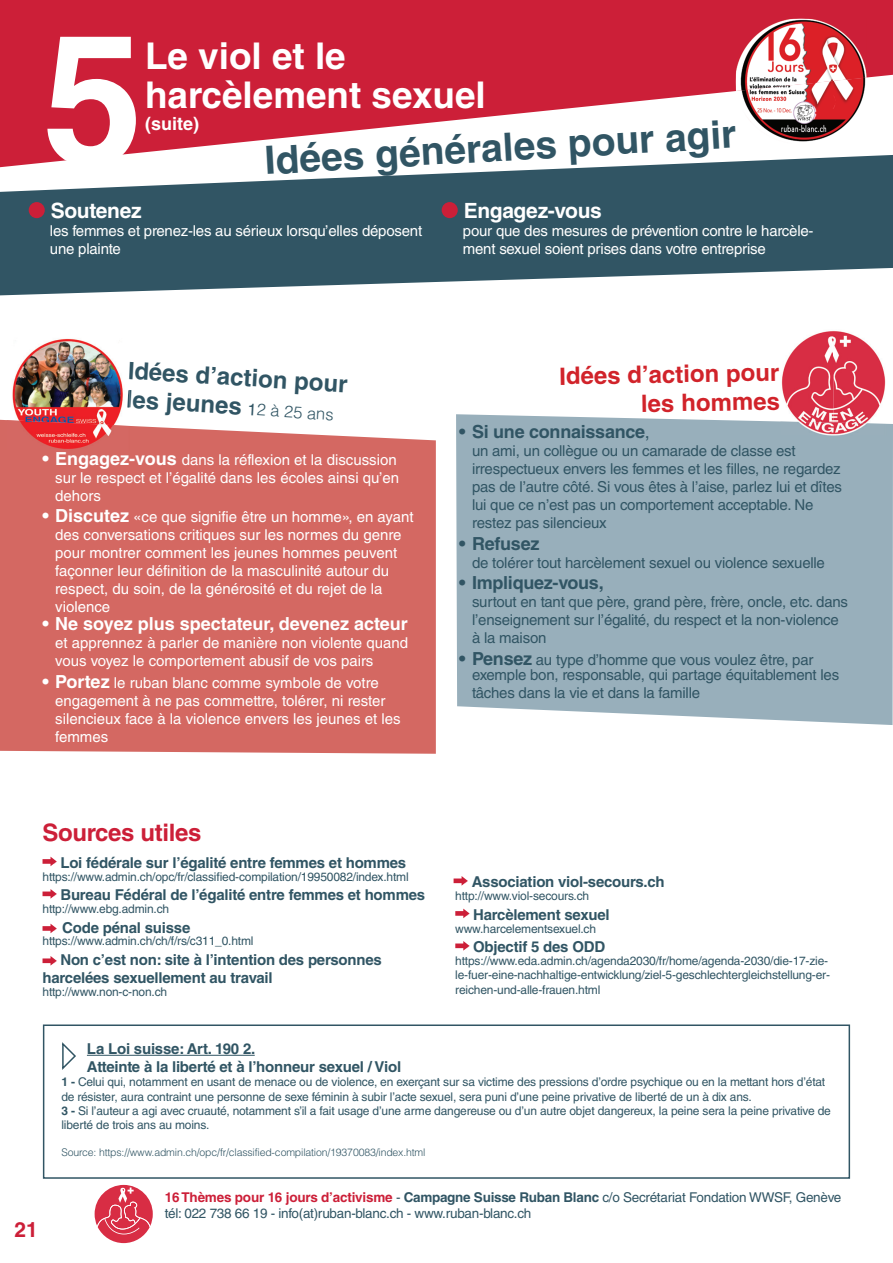
<style>
.page{position:relative;width:893px;height:1263px;background:#fff}
.page>*{position:absolute;margin:0;border:0;box-sizing:border-box;transform-origin:0 0}
.t1{font:700 180.9px "Helvetica";color:#fff}
.t2{font:700 39px "Helvetica";color:#315564}
.t3{font:700 36.9px/39px "Helvetica";color:#fff}
.t4{font:700 24px/29.2px "Helvetica LT Std";color:#315564}
.t5{font:700 24px/28.8px "Helvetica";color:#d1232a;text-align:right}
.t6{font:700 24px "Helvetica";letter-spacing:-.015em;color:#cc1f38}
.t7{font:700 21px "Helvetica LT Std";letter-spacing:-.015em;color:#fff}
.t8{font:700 21px "Helvetica";color:#cc1f38}
.t9{font:700 18px "Helvetica LT Std";color:#fff}
.t10{font:700 18px "Helvetica";letter-spacing:-.015em;color:#315564}
.t11{font:700 18px "Helvetica LT Std";letter-spacing:-.015em;color:#315564}
.t12{font:700 18px "Helvetica";color:#fff}
.t13{font:300 16.5px "Helvetica LT Std";color:#315564}
.t14{font:15px/18px "Helvetica LT Std";color:#fff}
.t15{font:15px/18px "Helvetica";letter-spacing:-.015em;color:#315564}
.t16{font:15px/18px "Helvetica LT Std";letter-spacing:-.015em;color:#315564}
.t17{font:700 15px/18px "Helvetica";letter-spacing:-.015em;color:#315564}
.t18{font:700 15px/18px "Helvetica LT Std";letter-spacing:-.015em;color:#315564}
.t19{font:13.5px/16.2px "Helvetica";letter-spacing:-.02em;color:#315564}
.t20{font:12px/14.4px "Helvetica LT Std";letter-spacing:-.015em;color:#315564}
.t21{font:12px/14.4px "Helvetica";letter-spacing:-.015em;color:#315564}
.t22{font:300 10.5px "Helvetica LT Std";letter-spacing:-.015em;color:#315564}
.s1{font-weight:400}
.s2{font-weight:700;font-size:18px}
.s3{font-weight:700}
.s4{font-weight:700;color:#cc1f38}
</style>
<div class="page">
<svg style="left:0;top:0;width:893px;height:155px;fill:#cc1f38"></svg>
<svg style="left:0;top:155px;width:893px;height:140px;fill:#315564"></svg>
<img style="left:736px;top:91px;width:130px;height:53px">
<img style="left:736px;top:19px;width:130px;height:72px">
<div style="left:456px;top:414px;width:437px;height:311px;background:#98afbb"></div>
<div style="left:29px;top:202px;width:16px;height:16px;background:#cc1f38;border-radius:50%"></div>
<div style="left:442px;top:202px;width:16px;height:16px;background:#cc1f38;border-radius:50%"></div>
<svg style="left:43px;top:857px;width:14px;height:9px"></svg>
<svg style="left:43px;top:889px;width:14px;height:10px"></svg>
<svg style="left:43px;top:956px;width:14px;height:9px"></svg>
<svg style="left:455px;top:908px;width:14px;height:10px"></svg>
<svg style="left:455px;top:941px;width:14px;height:10px"></svg>
<hr style="left:87px;top:1055px;width:168px;height:1px;background:#315564">
<div style="left:43px;top:1024px;width:807px;height:155px;border:2px solid #315564"></div>
<svg style="left:62px;top:1042px;width:14px;height:28px"></svg>
<svg style="left:95px;top:1185px;width:58px;height:58px"></svg>
<svg style="left:454px;top:876px;width:14px;height:10px"></svg>
<svg style="left:43px;top:924px;width:14px;height:9px"></svg>
<div style="left:0;top:419px;width:436px;height:335px;background:#d46862"></div>
<img style="left:6px;top:338px;width:123px;height:82px">
<img style="left:6px;top:420px;width:123px;height:31px">
<img style="left:127px;top:390px;width:2px;height:23px">
<img style="left:780px;top:331px;width:107px;height:90px">
<img style="left:780px;top:421px;width:107px;height:15px">
<h1 class="t1" style="left:43px;top:-11px;width:102px">5</h1>
<h3 class="t3" style="left:145px;top:36px;width:342px">Le viol et le harcèlement sexuel</h3>
<p class="t12" style="left:145px;top:113px;width:56px">(suite)</p>
<h2 class="t2" style="left:264px;top:136px;width:474px;rotate:-3deg">Idées générales pour agir</h2>
<h3 class="t7" style="left:51px;top:198px;width:92px">Soutenez</h3>
<p class="t14" style="left:50px;top:222px;width:374px">les femmes et prenez-les au sérieux lorsqu’elles déposent une plainte</p>
<h3 class="t7" style="left:464px;top:198px;width:140px">Engagez-vous</h3>
<p class="t14" style="left:463px;top:222px;width:352px">pour que des mesures de prévention contre le harcèle&shy;ment sexuel soient prises dans votre entreprise</p>
<h3 class="t4" style="left:129px;top:354px;width:222px;rotate:4deg">Idées d’action pour les jeunes</h3>
<p class="t13" style="left:248px;top:399px;width:88px;rotate:3deg"><span class="s1">1</span>2 à 25 ans</p>
<p class="t14" style="left:55px;top:450px;width:345px;text-indent:-13px"><span class="s2">• Engagez-vous</span> dans la réflexion et la discussion sur le respect et l’égalité dans les écoles ainsi qu’en dehors</p>
<p class="t14" style="left:55px;top:508px;width:360px;text-indent:-13px"><span class="s2">• Discutez</span> «ce que signifie être un homme», en ayant des conversations critiques sur les normes du genre pour montrer comment les jeunes hommes peuvent façonner leur définition de la masculinité autour du respect, du soin, de la générosité et du rejet de la violence</p>
<p class="t9" style="left:43px;top:613px;width:367px">• Ne soyez plus spectateur, devenez acteur</p>
<p class="t14" style="left:55px;top:634px;width:354px">et apprennez à parler de manière non violente quand vous voyez le comportement abusif de vos pairs</p>
<p class="t14" style="left:55px;top:674px;width:347px;text-indent:-13px"><span class="s2">• Portez</span> le ruban blanc comme symbole de votre engagement à ne pas commettre, tolérer, ni rester silencieux face à la violence envers les jeunes et les femmes</p>
<h3 class="t5" style="left:559px;top:361px;width:222px;rotate:-1deg">Idées d’action pour les hommes</h3>
<p class="t10" style="left:459px;top:421px;width:192px">• Si une connaissance<span class="s1">,</span></p>
<p class="t15" style="left:472px;top:442px;width:371px">un ami, un collègue ou un camarade de classe est irrespectueux envers les femmes et les filles, ne regardez pas de l’autre côté. Si vous êtes à l’aise, parlez lui et dîtes lui que ce n’est pas un comportement acceptable. Ne restez pas silencieux</p>
<p class="t10" style="left:459px;top:532px;width:82px">• Refusez</p>
<p class="t15" style="left:472px;top:553px;width:354px">de tolérer tout harcèlement sexuel ou violence sexuelle</p>
<p class="t11" style="left:459px;top:572px;width:146px">• Impliquez-vous,</p>
<p class="t16" style="left:472px;top:593px;width:378px">surtout en tant que père, grand père, frère, oncle, etc. dans l’enseignement sur l’égalité, du respect et la non-violence à la maison</p>
<p class="t16" style="left:472px;top:652px;width:369px;line-height:15px;text-indent:-13px"><span class="s2">• Pensez</span> au type d’homme que vous voulez être, par exemple bon, responsable, qui partage équitablement les</p>
<p class="t16" style="left:472px;top:683px;width:230px">tâches dans la vie et dans la famille</p>
<h3 class="t6" style="left:43px;top:818px;width:160px">Sources utiles</h3>
<p class="t17" style="left:60px;top:853px;width:347px">Loi fédérale sur l’égalité entre femmes et hommes</p>
<p class="t21" style="left:43px;top:869px;width:368px">https://www.admin.ch/opc/fr/classified-compilation/19950082/index.html</p>
<p class="t17" style="left:60px;top:886px;width:366px">Bureau Fédéral de l’égalité entre femmes et hommes</p>
<p class="t21" style="left:43px;top:902px;width:128px">http://www.ebg.admin.ch</p>
<p class="t17" style="left:62px;top:918px;width:130px">Code pénal suisse</p>
<p class="t21" style="left:43px;top:934px;width:213px">https://www.admin.ch/ch/f/rs/c311_0.html</p>
<p class="t17" style="left:43px;top:950px;width:341px;text-indent:18px">Non c’est non: site à l’intention des personnes harcelées sexuellement au travail</p>
<p class="t21" style="left:43px;top:984px;width:126px">http://www.non-c-non.ch</p>
<p class="t17" style="left:472px;top:873px;width:195px">Association viol-secours.ch</p>
<p class="t21" style="left:455px;top:889px;width:135px">http://www.viol-secours.ch</p>
<p class="t17" style="left:473px;top:905px;width:138px">Harcèlement sexuel</p>
<p class="t21" style="left:455px;top:921px;width:142px">www.harcelementsexuel.ch</p>
<p class="t17" style="left:473px;top:938px;width:134px">Objectif 5 des ODD</p>
<p class="t21" style="left:455px;top:953px;width:376px">https://www.eda.admin.ch/agenda2030/fr/home/agenda-2030/die-17-zie&shy;le-fuer-eine-nachhaltige-entwicklung/ziel-5-geschlechtergleichstellung-er&shy;reichen-und-alle-frauen.html</p>
<h3 class="t8" style="left:14px;top:1216px;width:25px">21</h3>
<p class="t18" style="left:87px;top:1039px;width:316px">La Loi suisse: Art. 190 2.<br>Atteinte à la liberté et à l’honneur sexuel / Viol</p>
<p class="t20" style="left:61px;top:1075px;width:771px"><span class="s3">1 -</span> Celui qui, notamment en usant de menace ou de violence, en exerçant sur sa victime des pressions d’ordre psychique ou en la mettant hors d’état de résister, aura contraint une personne de sexe féminin à subir l’acte sexuel, sera puni d’une peine privative de liberté de un à dix ans.<br><span class="s3">3 -</span> Si l’auteur a agi avec cruauté, notamment s’il a fait usage d’une arme dangereuse ou d’un autre objet dangereux, la peine sera la peine privative de liberté de trois ans au moins.</p>
<p class="t22" style="left:61px;top:1146px;width:366px">Source: https://www.admin.ch/opc/fr/classified-compilation/19370083/index.html</p>
<p class="t19" style="left:165px;top:1189px;width:678px"><span class="s4">16 Thèmes pour 16 jours d’activisme</span> - <span class="s3">Campagne Suisse Ruban Blanc</span> c/o Secrétariat Fondation WWSF, Genève tél: 022 738 66 19 - info(at)ruban-blanc.ch - www.ruban-blanc.ch</p>
</div>
